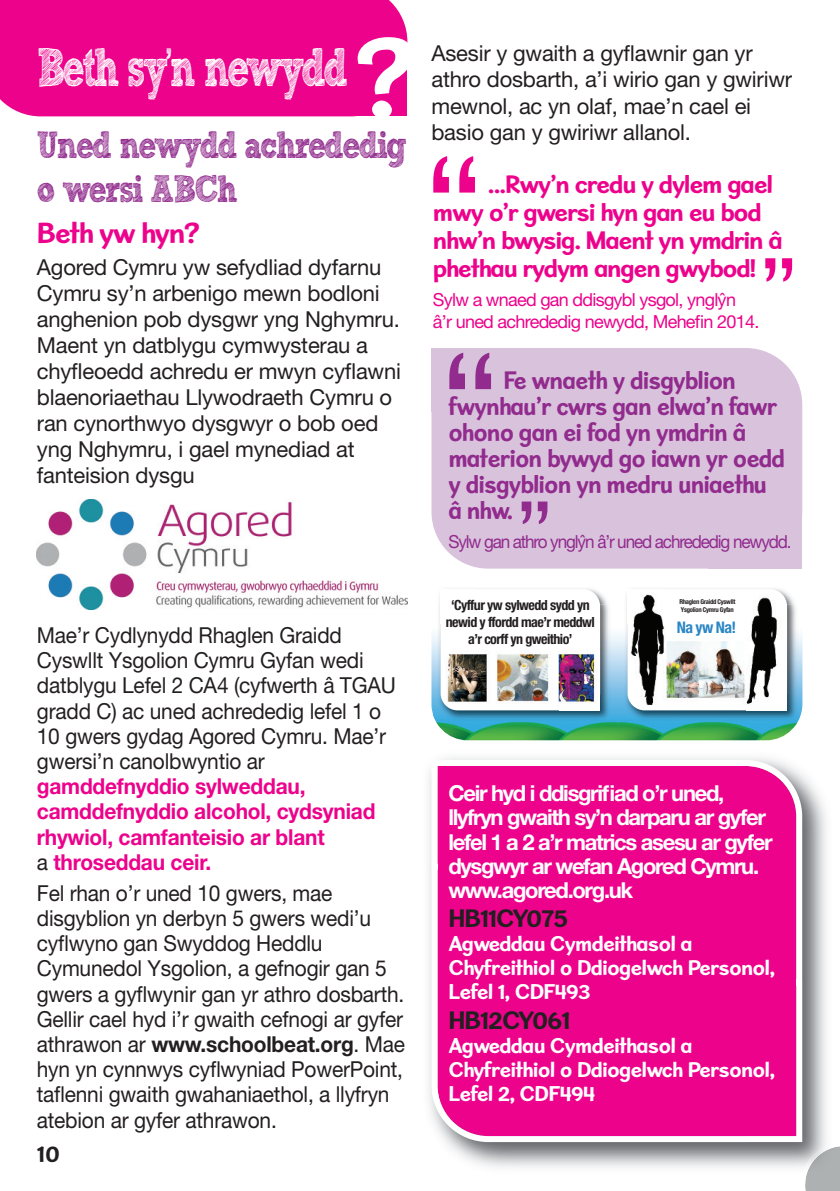
<style>
.page{position:relative;width:840px;height:1191px;background:#fff}
.page>*{position:absolute;margin:0;border:0;box-sizing:border-box;transform-origin:0 0}
.t1{font:144px "Lucida Grande";color:#ed028c}
.t2{font:144px "Lucida Grande";color:#912b8d}
.t3{font:700 116.4px "Sweater School Rg";color:#fff}
.t4{font:92.6px "Lucida Grande";color:#ed028c}
.t5{font:89.2px "Lucida Grande";color:#912b8d}
.t6{font:54px "Sketch Rockwell";letter-spacing:-.075em;color:#fff;scale:.7 1}
.t7{font:38px/44px "Sketch Rockwell";letter-spacing:-.06em;color:#912b8d;scale:.8 1}
.t8{font:700 30px "Sweater School Rg";letter-spacing:-.05em;color:#ed028c}
.t9{font:700 26px/26px "Sweater School Rg";letter-spacing:-.04em;color:#912b8d;scale:.95 1}
.t10{font:700 26px/28px "Sweater School Rg";letter-spacing:-.05em;color:#ed028c}
.t11{font:700 26px "Sweater School Rg";letter-spacing:-.04em;color:#231f20}
.t12{font:700 24px "Sweater School Rg";color:#231f20}
.t13{font:22px/25.2px "Helvetica Neue LT Std";letter-spacing:-.01em;color:#231f20;scale:.95 1}
.t14{font:22px/26px "Helvetica Neue LT Std";letter-spacing:-.01em;color:#231f20}
.t15{font:700 22px/24px "Sweater School Rg";letter-spacing:-.04em;color:#fff}
.t16{font:700 22px/24px "Helvetica Neue LT Std";letter-spacing:-.06em;color:#fff}
.t17{font:700 22px/25.2px "Helvetica Neue LT Std";letter-spacing:-.01em;color:#ed028c;scale:.95 1}
.t18{font:18px/21.6px "Helvetica Neue LT Std";letter-spacing:-.04em;color:#ed028c}
.t19{font:18px "Helvetica Neue LT Std";letter-spacing:-.065em;color:#912b8d;scale:.95 1}
.t20{font:700 condensed 16px "Helvetica Neue LT Std";color:#2a86c5}
.t21{font:700 condensed 14px/16.8px "Helvetica Neue LT Std";letter-spacing:-.04em;color:#231f20;text-align:center}
.t22{font:700 condensed 6.6px/8px "Helvetica Neue LT Std";letter-spacing:-.04em;color:#231f20}
.s1{font-weight:400;color:#231f20}
.s2{font-weight:700}
</style>
<div class="page">
<div style="left:0;top:0;width:407px;height:116px;background:#ed028c"></div>
<div style="left:300px;top:60px;width:107px;height:56px;background:#ed028c"></div>
<div style="left:0;top:0;width:78px;height:23px;background:#ed028c"></div>
<img style="left:37px;top:500px;width:370px;height:110px">
<img style="left:431px;top:634px;width:364px;height:106px">
<img style="left:433px;top:589px;width:182px;height:137px">
<div style="left:440px;top:589px;width:159px;height:121px;background:#fff;border-radius:17px"></div>
<div style="left:559px;top:658px;width:40px;height:52px;background:#fff"></div>
<div style="left:440px;top:589px;width:36px;height:35px;background:#fff"></div>
<img style="left:801px;top:610px;width:1px;height:95px">
<img style="left:620px;top:589px;width:181px;height:137px">
<div style="left:627px;top:589px;width:159px;height:121px;background:#fff;border-radius:17px"></div>
<div style="left:746px;top:658px;width:40px;height:52px;background:#fff"></div>
<div style="left:627px;top:589px;width:35px;height:35px;background:#fff"></div>
<img style="left:629px;top:594px;width:153px;height:111px;border-radius:11px">
<svg style="left:660px;top:594px;width:93px;height:44px"></svg>
<img style="left:445px;top:650px;width:153px;height:59px;border-radius:11px">
<svg style="left:805px;top:1146px;width:34px;height:45px"></svg>
<img style="left:429px;top:757px;width:398px;height:411px">
<img style="left:801px;top:1142px;width:35px;height:35px">
<svg style="left:431px;top:760px;width:370px;height:382px;background:#ed1494"></svg>
<div style="left:431px;top:348px;width:370px;height:220px;background:#d9c2dc;border-radius:57px"></div>
<div style="left:708px;top:474px;width:93px;height:94px;background:#d9c2dc"></div>
<div style="left:431px;top:348px;width:82px;height:63px;background:#d9c2dc"></div>
<h3 class="t6" style="left:37px;top:45px;width:446px">Beth sy’n newydd</h3>
<h2 class="t3" style="left:354px;top:38px;width:63px">?</h2>
<h3 class="t7" style="left:37px;top:126px;width:464px">Uned newydd achrededig o wersi ABCh</h3>
<h3 class="t8" style="left:37px;top:222px;width:164px">Beth yw hyn?</h3>
<p class="t14" style="left:37px;top:256px;width:365px">Agored Cymru yw sefydliad dyfarnu<br>Cymru sy’n arbenigo mewn bodloni anghenion pob dysgwr yng Nghymru.<br>Maent yn datblygu cymwysterau a chyfleoedd achredu er mwyn cyflawni blaenoriaethau Llywodraeth Cymru o ran cynorthwyo dysgwyr o bob oed yng Nghymru, i gael mynediad at fanteision dysgu</p>
<p class="t14" style="left:431px;top:42px;width:362px">Asesir y gwaith a gyflawnir gan yr athro dosbarth, a’i wirio gan y gwiriwr mewnol, ac yn olaf, mae’n cael ei basio gan y gwiriwr allanol.</p>
<p class="t10" style="left:432px;top:173px;width:351px;text-indent:55px">...Rwy’n credu y dylem gael mwy o’r gwersi hyn gan eu bod nhw’n bwysig. Maent yn ymdrin â phethau rydym angen gwybod!</p>
<p class="t18" style="left:432px;top:291px;width:328px">Sylw a wnaed gan ddisgybl ysgol, ynglyˆn â’r uned achrededig newydd, Mehefin 2014.</p>
<h1 class="t1" style="left:425px;top:128px;width:59px">“</h1>
<h3 class="t4" style="left:759px;top:240px;width:38px">”</h3>
<h1 class="t2" style="left:441px;top:324px;width:59px">“</h1>
<p class="t9" style="left:448px;top:370px;width:356px;text-indent:55px">Fe wnaeth y disgyblion fwynhau’r cwrs gan elwa’n fawr ohono gan ei fod yn ymdrin â materion bywyd go iawn yr oedd y disgyblion yn medru uniaethu â nhw.</p>
<p class="t19" style="left:448px;top:535px;width:362px">Sylw gan athro ynglyˆn â’r uned achrededig newydd.</p>
<h3 class="t5" style="left:516px;top:484px;width:37px">”</h3>
<p class="t13" style="left:37px;top:624px;width:379px">Mae’r Cydlynydd Rhaglen Graidd Cyswllt Ysgolion Cymru Gyfan wedi datblygu Lefel 2 CA4 (cyfwerth â TGAU gradd C) ac uned achrededig lefel 1 o 10 gwers gydag Agored Cymru. Mae’r gwersi’n canolbwyntio ar</p>
<p class="t17" style="left:37px;top:775px;width:358px">gamddefnyddio sylweddau, camddefnyddio alcohol, cydsyniad rhywiol, camfanteisio ar blant<br><span class="s1">a</span> throseddau ceir.</p>
<p class="t13" style="left:37px;top:882px;width:389px">Fel rhan o’r uned 10 gwers, mae disgyblion yn derbyn 5 gwers wedi’u cyflwyno gan Swyddog Heddlu Cymunedol Ysgolion, a gefnogir gan 5 gwers a gyflwynir gan yr athro dosbarth.<br>Gellir cael hyd i’r gwaith cefnogi ar gyfer athrawon ar <span class="s2">www.schoolbeat.org</span>. Mae hyn yn cynnwys cyflwyniad PowerPoint, taflenni gwaith gwahaniaethol, a llyfryn atebion ar gyfer athrawon.</p>
<p class="t12" style="left:37px;top:1146px;width:25px">10</p>
<p class="t21" style="left:445px;top:598px;width:150px">‘Cyffur yw sylwedd sydd yn newid y ffordd mae’r meddwl a’r corff yn gweithio’</p>
<p class="t22" style="left:679px;top:598px;width:57px">Rhaglen Graidd Cyswllt<br>Ysgolion Cymru Gyfan</p>
<p class="t20" style="left:676px;top:621px;width:61px">Na yw Na!</p>
<p class="t16" style="left:448px;top:783px;width:325px">Ceir hyd i ddisgrifiad o’r uned, llyfryn gwaith sy’n darparu ar gyfer lefel 1 a 2 a’r matrics asesu ar gyfer dysgwyr ar wefan Agored Cymru. www.agored.org.uk</p>
<p class="t11" style="left:448px;top:909px;width:121px">HB11CY075</p>
<p class="t15" style="left:448px;top:934px;width:328px">Agweddau Cymdeithasol a<br>Chyfreithiol o Ddiogelwch Personol,<br>Lefel 1, CDF493</p>
<p class="t11" style="left:448px;top:1011px;width:124px">HB12CY061</p>
<p class="t15" style="left:448px;top:1035px;width:328px">Agweddau Cymdeithasol a<br>Chyfreithiol o Ddiogelwch Personol,<br>Lefel 2, CDF494</p>
</div>
